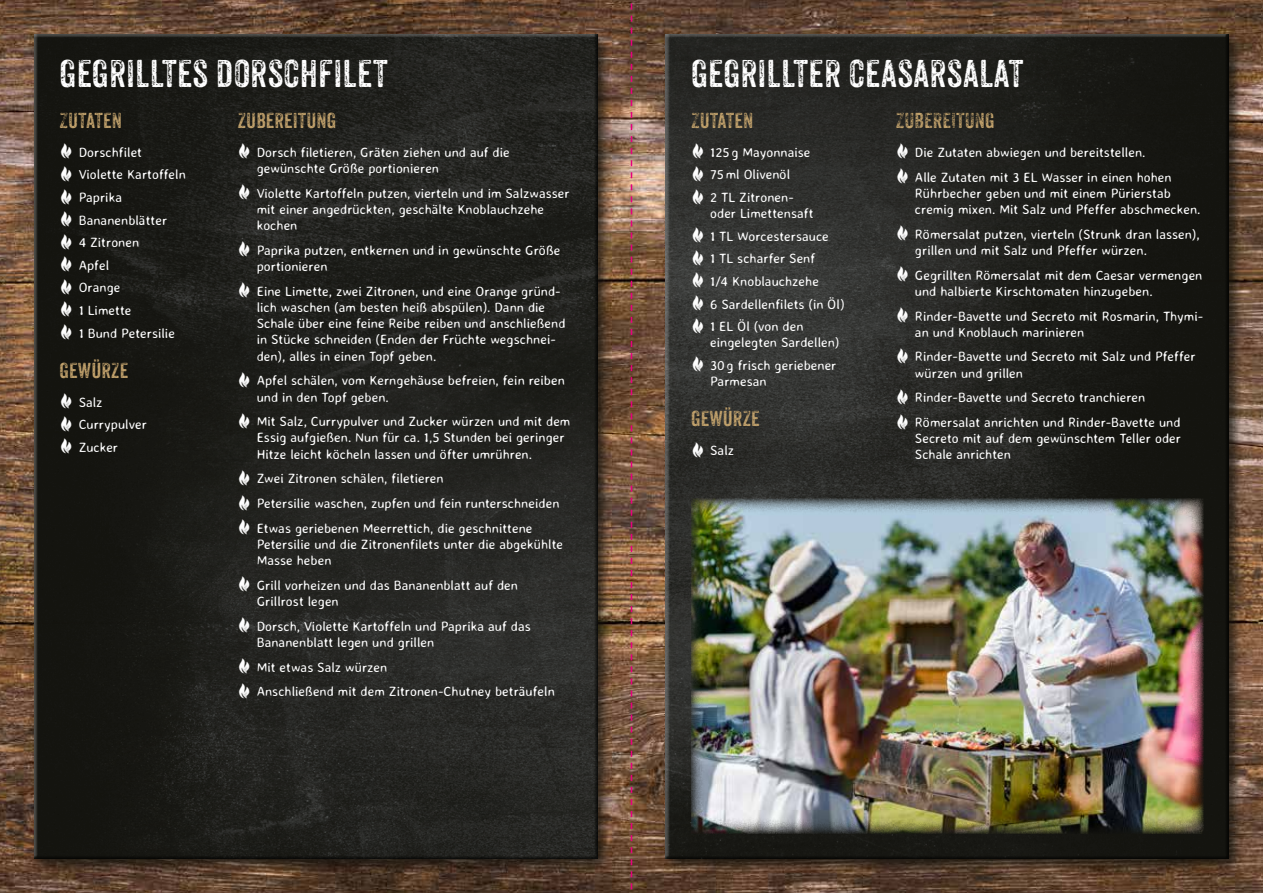
<style>
.page{position:relative;width:1263px;height:893px;background:#fff}
.page>*{position:absolute;margin:0;border:0;box-sizing:border-box;transform-origin:0 0}
.t1{font:37.5px "Anodyne";color:#fff}
.t2{font:21px "Anodyne";color:#c2a26c}
.t3{font:300 13.5px/16.2px "Averia Sans Libre";color:#fff}
</style>
<div class="page">
<img style="left:0;top:0;width:1263px;height:893px">
<div style="left:31px;top:31px;width:582px;height:843px;background:#12120d;opacity:.75"></div>
<div style="left:33px;top:34px;width:567px;height:826px;background:#12120d;opacity:.75"></div>
<div style="left:662px;top:31px;width:582px;height:843px;background:#12120d;opacity:.75"></div>
<div style="left:665px;top:34px;width:567px;height:826px;background:#12120d;opacity:.75"></div>
<img style="left:691px;top:499px;width:512px;height:334px">
<svg style="left:631px;top:0;width:1px;height:893px"></svg>
<svg style="left:239px;top:144px;width:10px;height:15px"></svg>
<svg style="left:239px;top:185px;width:10px;height:15px"></svg>
<svg style="left:239px;top:242px;width:10px;height:15px"></svg>
<svg style="left:239px;top:283px;width:10px;height:15px"></svg>
<svg style="left:239px;top:372px;width:10px;height:15px"></svg>
<svg style="left:239px;top:413px;width:10px;height:15px"></svg>
<svg style="left:239px;top:470px;width:10px;height:15px"></svg>
<svg style="left:239px;top:495px;width:10px;height:15px"></svg>
<svg style="left:239px;top:520px;width:10px;height:14px"></svg>
<svg style="left:239px;top:577px;width:10px;height:15px"></svg>
<svg style="left:239px;top:618px;width:10px;height:14px"></svg>
<svg style="left:239px;top:659px;width:10px;height:14px"></svg>
<svg style="left:239px;top:683px;width:10px;height:15px"></svg>
<svg style="left:61px;top:144px;width:10px;height:15px"></svg>
<svg style="left:61px;top:166px;width:10px;height:15px"></svg>
<svg style="left:61px;top:189px;width:10px;height:15px"></svg>
<svg style="left:61px;top:212px;width:10px;height:14px"></svg>
<svg style="left:61px;top:234px;width:10px;height:15px"></svg>
<svg style="left:61px;top:257px;width:10px;height:15px"></svg>
<svg style="left:61px;top:279px;width:10px;height:15px"></svg>
<svg style="left:61px;top:302px;width:10px;height:15px"></svg>
<svg style="left:61px;top:324px;width:10px;height:15px"></svg>
<svg style="left:61px;top:393px;width:10px;height:15px"></svg>
<svg style="left:61px;top:416px;width:10px;height:15px"></svg>
<svg style="left:61px;top:439px;width:10px;height:14px"></svg>
<svg style="left:693px;top:144px;width:10px;height:15px"></svg>
<svg style="left:693px;top:166px;width:10px;height:15px"></svg>
<svg style="left:693px;top:189px;width:10px;height:15px"></svg>
<svg style="left:693px;top:228px;width:10px;height:15px"></svg>
<svg style="left:693px;top:250px;width:10px;height:15px"></svg>
<svg style="left:693px;top:273px;width:10px;height:15px"></svg>
<svg style="left:693px;top:295px;width:10px;height:15px"></svg>
<svg style="left:693px;top:318px;width:10px;height:15px"></svg>
<svg style="left:693px;top:357px;width:10px;height:15px"></svg>
<svg style="left:693px;top:442px;width:10px;height:15px"></svg>
<svg style="left:898px;top:144px;width:10px;height:15px"></svg>
<svg style="left:898px;top:168px;width:10px;height:15px"></svg>
<svg style="left:898px;top:226px;width:10px;height:14px"></svg>
<svg style="left:898px;top:267px;width:10px;height:14px"></svg>
<svg style="left:898px;top:307px;width:10px;height:15px"></svg>
<svg style="left:898px;top:348px;width:10px;height:15px"></svg>
<svg style="left:898px;top:389px;width:10px;height:15px"></svg>
<svg style="left:898px;top:414px;width:10px;height:15px"></svg>
<h1 class="t1" style="left:60px;top:51px;width:330px">GEGRILLTES DORSCHFILET</h1>
<h1 class="t1" style="left:691px;top:51px;width:334px">GEGRILLTER CEASARSALAT</h1>
<h2 class="t2" style="left:60px;top:108px;width:64px">ZUTATEN</h2>
<p class="t3" style="left:79px;top:141px;width:109px;line-height:22.6px">Dorschfilet<br>Violette Kartoffeln<br>Paprika<br>Bananenblätter<br>4 Zitronen<br>Apfel<br>Orange<br>1 Limette<br>1 Bund Petersilie</p>
<h2 class="t2" style="left:60px;top:357px;width:70px">GEWÜRZE</h2>
<p class="t3" style="left:79px;top:390px;width:70px;line-height:22.6px">Salz<br>Currypulver<br>Zucker</p>
<h2 class="t2" style="left:896px;top:108px;width:100px">ZUBEREITUNG</h2>
<p class="t3" style="left:915px;top:140px;width:258px;line-height:24.8px">Die Zutaten abwiegen und bereitstellen.<br>Alle Zutaten mit 3 EL Wasser in einen hohen</p>
<p class="t3" style="left:915px;top:185px;width:287px">Rührbecher geben und mit einem Pürierstab cremig mixen. Mit Salz und Pfeffer abschmecken.</p>
<p class="t3" style="left:915px;top:226px;width:286px">Römersalat putzen, vierteln (Strunk dran lassen), grillen und mit Salz und Pfeffer würzen.</p>
<p class="t3" style="left:915px;top:267px;width:289px">Gegrillten Römersalat mit dem Caesar vermengen und halbierte Kirschtomaten hinzugeben.</p>
<p class="t3" style="left:915px;top:308px;width:290px">Rinder-Bavette und Secreto mit Rosmarin, Thymi&shy;an und Knoblauch marinieren</p>
<p class="t3" style="left:915px;top:348px;width:282px">Rinder-Bavette und Secreto mit Salz und Pfeffer würzen und grillen</p>
<p class="t3" style="left:915px;top:385px;width:267px;line-height:24.8px">Rinder-Bavette und Secreto tranchieren<br>Römersalat anrichten und Rinder-Bavette und</p>
<p class="t3" style="left:915px;top:430px;width:268px">Secreto mit auf dem gewünschtem Teller oder<br>Schale anrichten</p>
<h2 class="t2" style="left:238px;top:108px;width:100px">ZUBEREITUNG</h2>
<p class="t3" style="left:257px;top:144px;width:255px">Dorsch filetieren, Gräten ziehen und auf die gewünschte Größe portionieren</p>
<p class="t3" style="left:257px;top:185px;width:314px">Violette Kartoffeln putzen, vierteln und im Salzwasser mit einer angedrückten, geschälte Knoblauchzehe kochen</p>
<p class="t3" style="left:257px;top:242px;width:305px">Paprika putzen, entkernen und in gewünschte Größe portionieren</p>
<p class="t3" style="left:257px;top:283px;width:310px">Eine Limette, zwei Zitronen, und eine Orange gründ&shy;lich waschen (am besten heiß abspülen). Dann die Schale über eine feine Reibe reiben und anschließend in Stücke schneiden (Enden der Früchte wegschnei&shy;den), alles in einen Topf geben.</p>
<p class="t3" style="left:257px;top:372px;width:310px">Apfel schälen, vom Kerngehäuse befreien, fein reiben und in den Topf geben.</p>
<p class="t3" style="left:257px;top:413px;width:315px">Mit Salz, Currypulver und Zucker würzen und mit dem<br>Essig aufgießen. Nun für ca. 1,5 Stunden bei geringer<br>Hitze leicht köcheln lassen und öfter umrühren.</p>
<p class="t3" style="left:257px;top:466px;width:304px;line-height:24.8px">Zwei Zitronen schälen, filetieren<br>Petersilie waschen, zupfen und fein runterschneiden<br>Etwas geriebenen Meerrettich, die geschnittene</p>
<p class="t3" style="left:257px;top:536px;width:308px">Petersilie und die Zitronenfilets unter die abgekühlte<br>Masse heben</p>
<p class="t3" style="left:257px;top:577px;width:263px">Grill vorheizen und das Bananenblatt auf den<br>Grillrost legen</p>
<p class="t3" style="left:257px;top:618px;width:276px">Dorsch, Violette Kartoffeln und Paprika auf das<br>Bananenblatt legen und grillen</p>
<p class="t3" style="left:257px;top:654px;width:300px;line-height:24.8px">Mit etwas Salz würzen<br>Anschließend mit dem Zitronen-Chutney beträufeln</p>
<h2 class="t2" style="left:691px;top:108px;width:64px">ZUTATEN</h2>
<p class="t3" style="left:710px;top:141px;width:102px;line-height:22.6px">125g Mayonnaise<br>75ml Olivenöl<br>2 TL Zitronen-</p>
<p class="t3" style="left:710px;top:202px;width:136px;line-height:22.6px">oder Limettensaft<br>1 TL Worcestersauce<br>1 TL scharfer Senf<br>1/4 Knoblauchzehe<br>6 Sardellenfilets (in Öl)<br>1 EL Öl (von den</p>
<p class="t3" style="left:710px;top:331px;width:131px;line-height:22.6px">eingelegten Sardellen)<br>30g frisch geriebener</p>
<p class="t3" style="left:710px;top:373px;width:58px">Parmesan</p>
<h2 class="t2" style="left:691px;top:406px;width:70px">GEWÜRZE</h2>
<p class="t3" style="left:710px;top:442px;width:26px">Salz</p>
</div>
